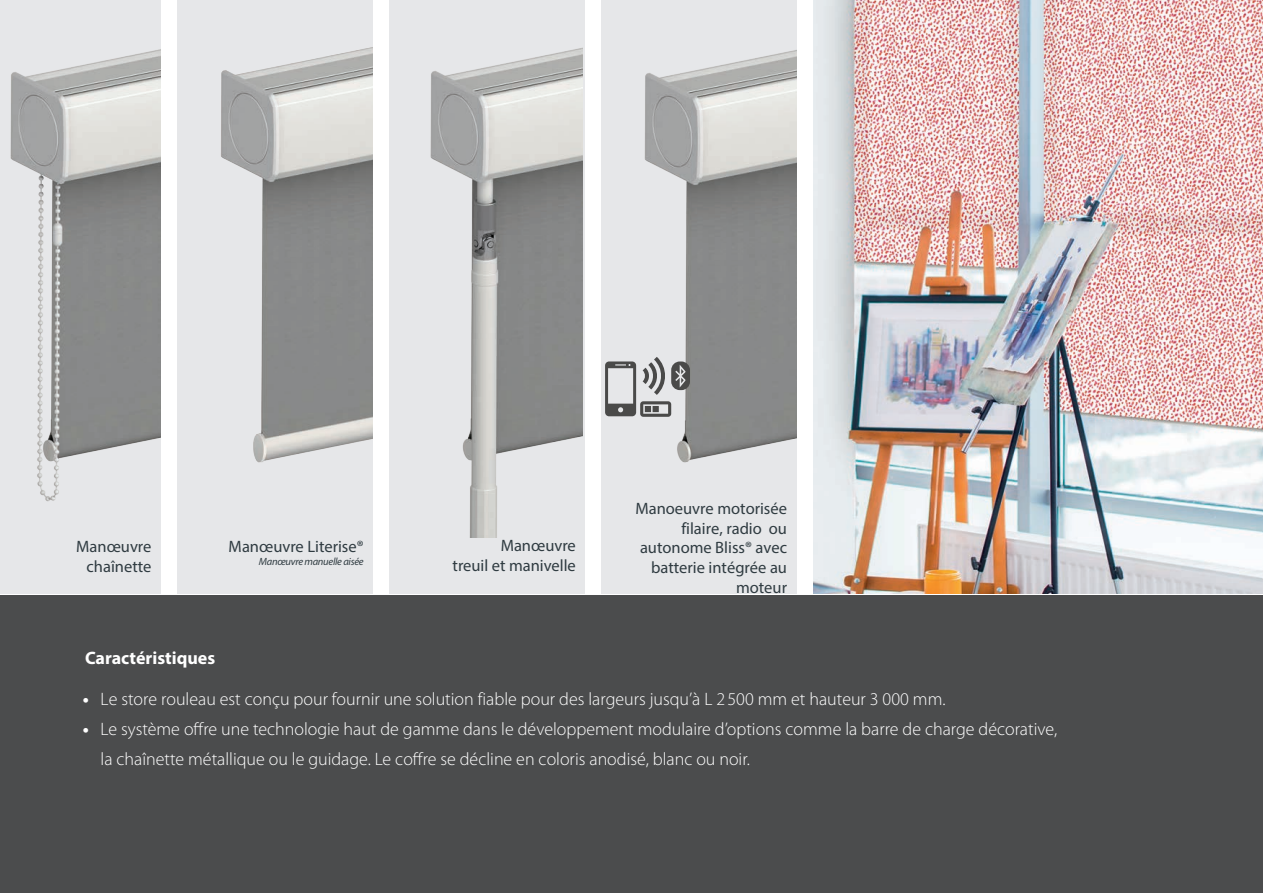
<style>
.page{position:relative;width:1263px;height:893px;background:#fff}
.page>*{position:absolute;margin:0;border:0;box-sizing:border-box;transform-origin:0 0}
.t1{font:300 18px/30px "Myriad Pro";color:#fff}
.t2{font:700 18px "Myriad Pro";color:#fff}
.t3{font:16.5px/19.8px "Myriad Pro";color:#2f3b41;text-align:right}
.t4{font:italic 10.5px "Myriad Pro";letter-spacing:-.025em;color:#2f3b41}
.s1{font-weight:700}
</style>
<div class="page">
<div style="left:0;top:595px;width:1263px;height:298px;background:#4b4c4d"></div>
<div style="left:0;top:0;width:160px;height:594px;background:#e6e7e9"></div>
<img style="left:10px;top:49px;width:150px;height:453px">
<div style="left:177px;top:0;width:195px;height:594px;background:#e6e7e9"></div>
<img style="left:221px;top:47px;width:151px;height:416px">
<div style="left:389px;top:0;width:196px;height:594px;background:#e6e7e9"></div>
<div style="left:601px;top:0;width:196px;height:594px;background:#e6e7e9"></div>
<img style="left:644px;top:50px;width:153px;height:413px">
<img style="left:814px;top:0;width:448px;height:594px">
<img style="left:430px;top:48px;width:152px;height:489px">
<svg style="left:605px;top:357px;width:85px;height:60px"></svg>
<p class="t3" style="left:76px;top:536px;width:77px">Manœuvre chaînette</p>
<p class="t3" style="left:229px;top:536px;width:137px">Manœuvre Literise®</p>
<p class="t4" style="left:259px;top:555px;width:106px">Manœuvre manuelle aisée</p>
<p class="t2" style="left:85px;top:646px;width:132px">Caractéristiques</p>
<p class="t3" style="left:452px;top:536px;width:125px">Manœuvre<br>treuil et manivelle</p>
<p class="t3" style="left:635px;top:498px;width:153px">Manoeuvre motorisée filaire, radio ou autonome Bliss® avec batterie intégrée au moteur</p>
<p class="t1" style="left:83px;top:684px;width:864px"><span class="s1">•</span> Le store rouleau est conçu pour fournir une solution fiable pour des largeurs jusqu’à L 2 500 mm et hauteur 3 000 mm.</p>
<p class="t1" style="left:101px;top:714px;width:958px;text-indent:-18px"><span class="s1">•</span> Le système offre une technologie haut de gamme dans le développement modulaire d’options comme la barre de charge décorative, la chaînette métallique ou le guidage. Le coffre se décline en coloris anodisé, blanc ou noir.</p>
</div>
